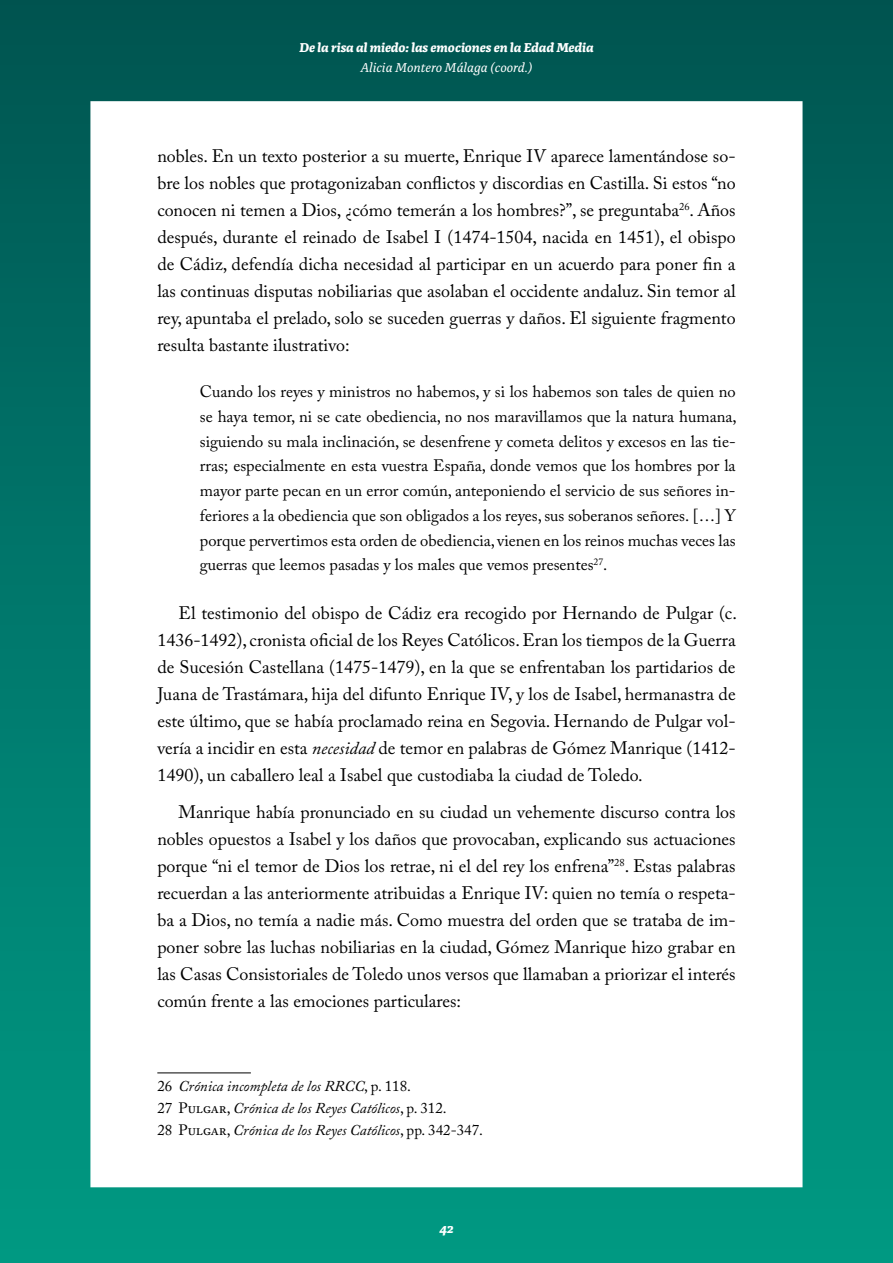
<style>
.page{position:relative;width:893px;height:1263px;background:#fff}
.page>*{position:absolute;margin:0;border:0;box-sizing:border-box;transform-origin:0 0}
.t1{font:18px/27px "Adobe Caslon Pro";color:#000;text-align:justify}
.t2{font:16.5px/24.8px "Adobe Caslon Pro";color:#000;text-align:justify}
.t3{font:italic 15px/22.2px "Adobe Caslon Pro";color:#000}
.t4{font:italic 700 13.5px "Alda OTCEV";color:#fff}
.t5{font:italic 13.5px "Alda OTCEV";letter-spacing:-.005em;color:#fff}
.s1{font-style:italic}
.s2{font-style:normal}
</style>
<div class="page">
<div style="left:1px;top:1px;width:891px;height:1261px;background:linear-gradient(to bottom,#005552,#009b85)"></div>
<div style="left:90px;top:101px;width:712px;height:1086px;background:#fff"></div>
<hr style="left:157px;top:1072px;width:94px;height:1px;background:#000">
<p class="t4" style="left:299px;top:36px;width:296px">De la risa al miedo: las emociones en la Edad Media</p>
<p class="t5" style="left:360px;top:57px;width:174px">Alicia Montero Málaga (coord.)</p>
<p class="t1" style="left:157px;top:142px;width:580px">nobles. En un texto posterior a su muerte, Enrique IV aparece lamentándose so&shy;bre los nobles que protagonizaban conflictos y discordias en Castilla. Si estos “no conocen ni temen a Dios, ¿cómo temerán a los hombres?”, se preguntaba<sup>26</sup>. Años después, durante el reinado de Isabel I (1474-1504, nacida en 1451), el obispo de Cádiz, defendía dicha necesidad al participar en un acuerdo para poner fin a las continuas disputas nobiliarias que asolaban el occidente andaluz. Sin temor al rey, apuntaba el prelado, solo se suceden guerras y daños. El siguiente fragmento resulta bastante ilustrativo:</p>
<p class="t2" style="left:200px;top:379px;width:538px">Cuando los reyes y ministros no habemos, y si los habemos son tales de quien no se haya temor, ni se cate obediencia, no nos maravillamos que la natura humana, siguiendo su mala inclinación, se desenfrene y cometa delitos y excesos en las tie&shy;rras; especialmente en esta vuestra España, donde vemos que los hombres por la mayor parte pecan en un error común, anteponiendo el servicio de sus señores in&shy;feriores a la obediencia que son obligados a los reyes, sus soberanos señores. […] Y porque pervertimos esta orden de obediencia, vienen en los reinos muchas veces las guerras que leemos pasadas y los males que vemos presentes<sup>27</sup>.</p>
<p class="t1" style="left:157px;top:599px;width:581px;text-indent:21px">El testimonio del obispo de Cádiz era recogido por Hernando de Pulgar (c.<br>1436-1492), cronista oficial de los Reyes Católicos. Eran los tiempos de la Guerra de Sucesión Castellana (1475-1479), en la que se enfrentaban los partidarios de Juana de Trastámara, hija del difunto Enrique IV, y los de Isabel, hermanastra de este último, que se había proclamado reina en Segovia. Hernando de Pulgar vol&shy;vería a incidir en esta <span class="s1">necesidad</span> de temor en palabras de Gómez Manrique (1412- 1490), un caballero leal a Isabel que custodiaba la ciudad de Toledo.</p>
<p class="t1" style="left:157px;top:798px;width:580px;text-indent:21px">Manrique había pronunciado en su ciudad un vehemente discurso contra los nobles opuestos a Isabel y los daños que provocaban, explicando sus actuaciones porque “ni el temor de Dios los retrae, ni el del rey los enfrena”<sup>28</sup>. Estas palabras recuerdan a las anteriormente atribuidas a Enrique IV: quien no temía o respeta&shy;ba a Dios, no temía a nadie más. Como muestra del orden que se trataba de im&shy;poner sobre las luchas nobiliarias en la ciudad, Gómez Manrique hizo grabar en las Casas Consistoriales de Toledo unos versos que llamaban a priorizar el interés común frente a las emociones particulares:</p>
<p class="t3" style="left:157px;top:1074px;width:327px"><span class="s2">26</span> Crónica incompleta de los RRCC<span class="s2">, p. 118.<br>27 Pulgar,</span> Crónica de los Reyes Católicos<span class="s2">, p. 312.<br>28 Pulgar,</span> Crónica de los Reyes Católicos<span class="s2">, pp. 342-347.</span></p>
<p class="t4" style="left:439px;top:1217px;width:16px">42</p>
</div>
